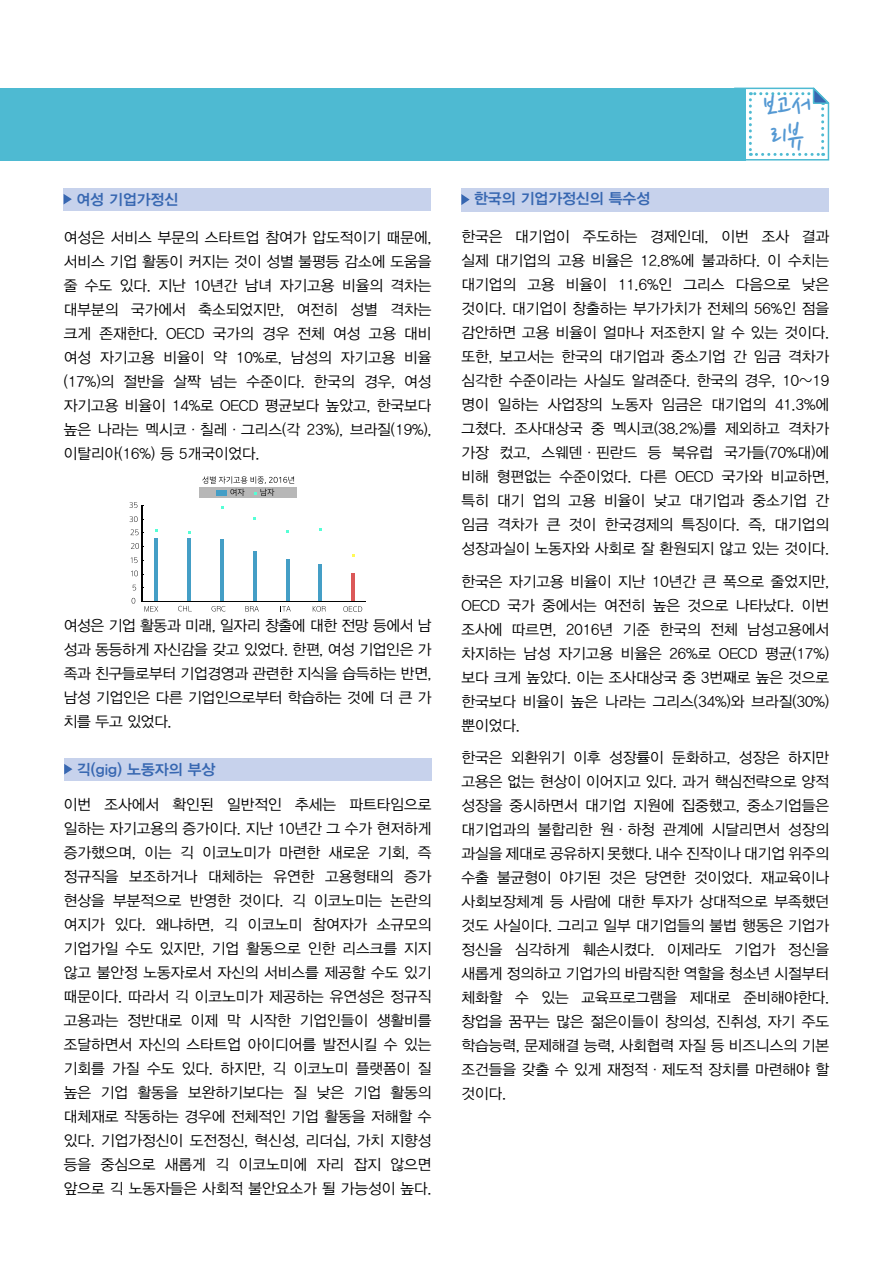
<style>
.page{position:relative;width:893px;height:1263px;background:#fff}
.page>*{position:absolute;margin:0;border:0;box-sizing:border-box;transform-origin:0 0}
.t1{font:33px/30px "Nanum Pen";color:#5599d3}
.t2{font:15px/24px "YDVYGO32";color:#000;text-align:justify}
.t3{font:15px "YDVYGO34";color:#3767b1}
</style>
<div class="page">
<div style="left:0;top:88px;width:745px;height:73px;background:#4ebad2"></div>
<svg style="left:734px;top:87px;width:96px;height:74px"></svg>
<div style="left:64px;top:188px;width:367px;height:22px;background:#c7d2ec"></div>
<svg style="left:64px;top:194px;width:8px;height:10px"></svg>
<div style="left:64px;top:758px;width:368px;height:22px;background:#c7d2ec"></div>
<svg style="left:64px;top:764px;width:8px;height:10px"></svg>
<div style="left:462px;top:188px;width:367px;height:23px;background:#c7d2ec"></div>
<svg style="left:461px;top:194px;width:9px;height:11px"></svg>
<div style="left:199px;top:487px;width:98px;height:11px;background:#b7b7b7"></div>
<hr style="left:141px;top:505px;width:1px;height:97px;background:#020202">
<svg style="left:145px;top:606px;width:13px;height:6px"></svg>
<svg style="left:178px;top:606px;width:11px;height:5px"></svg>
<svg style="left:343px;top:606px;width:19px;height:6px"></svg>
<svg style="left:212px;top:606px;width:13px;height:5px"></svg>
<svg style="left:245px;top:606px;width:14px;height:6px"></svg>
<svg style="left:282px;top:606px;width:9px;height:5px"></svg>
<svg style="left:313px;top:606px;width:13px;height:6px"></svg>
<hr style="left:155px;top:538px;width:3px;height:64px;background:#449ec6">
<hr style="left:188px;top:539px;width:3px;height:63px;background:#449ec6">
<hr style="left:220px;top:540px;width:3px;height:62px;background:#449ec6">
<hr style="left:253px;top:551px;width:3px;height:50px;background:#449ec6">
<hr style="left:286px;top:559px;width:3px;height:42px;background:#449ec6">
<hr style="left:319px;top:564px;width:3px;height:37px;background:#449ec6">
<hr style="left:352px;top:573px;width:3px;height:28px;background:#db5858">
<svg style="left:132px;top:598px;width:3px;height:6px"></svg>
<svg style="left:133px;top:585px;width:3px;height:5px"></svg>
<svg style="left:131px;top:571px;width:13px;height:5px"></svg>
<svg style="left:131px;top:557px;width:13px;height:6px"></svg>
<svg style="left:131px;top:543px;width:13px;height:6px"></svg>
<svg style="left:131px;top:529px;width:13px;height:6px"></svg>
<svg style="left:130px;top:516px;width:14px;height:6px"></svg>
<svg style="left:129px;top:502px;width:15px;height:6px"></svg>
<hr style="left:141px;top:601px;width:225px;height:1px;background:#020202">
<svg style="left:202px;top:476px;width:92px;height:20px"></svg>
<p class="t3" style="left:76px;top:189px;width:103px">여성 기업가정신</p>
<p class="t2" style="left:64px;top:224px;width:369px">여성은 서비스 부문의 스타트업 참여가 압도적이기 때문에, 서비스 기업 활동이 커지는 것이 성별 불평등 감소에 도움을 줄 수도 있다. 지난 10년간 남녀 자기고용 비율의 격차는 대부분의 국가에서 축소되었지만, 여전히 성별 격차는 크게 존재한다. OECD 국가의 경우 전체 여성 고용 대비 여성 자기고용 비율이 약 10%로, 남성의 자기고용 비율 (17%)의 절반을 살짝 넘는 수준이다. 한국의 경우, 여성 자기고용 비율이 14%로 OECD 평균보다 높았고, 한국보다 높은 나라는 멕시코·칠레·그리스(각 23%), 브라질(19%), 이탈리아(16%) 등 5개국이었다.</p>
<p class="t2" style="left:64px;top:613px;width:369px">여성은 기업 활동과 미래, 일자리 창출에 대한 전망 등에서 남 성과 동등하게 자신감을 갖고 있었다. 한편, 여성 기업인은 가 족과 친구들로부터 기업경영과 관련한 지식을 습득하는 반면, 남성 기업인은 다른 기업인으로부터 학습하는 것에 더 큰 가 치를 두고 있었다.</p>
<p class="t3" style="left:77px;top:759px;width:140px">긱(gig) 노동자의 부상</p>
<p class="t2" style="left:64px;top:792px;width:369px">이번 조사에서 확인된 일반적인 추세는 파트타임으로 일하는 자기고용의 증가이다. 지난 10년간 그 수가 현저하게 증가했으며, 이는 긱 이코노미가 마련한 새로운 기회, 즉 정규직을 보조하거나 대체하는 유연한 고용형태의 증가 현상을 부분적으로 반영한 것이다. 긱 이코노미는 논란의 여지가 있다. 왜냐하면, 긱 이코노미 참여자가 소규모의 기업가일 수도 있지만, 기업 활동으로 인한 리스크를 지지 않고 불안정 노동자로서 자신의 서비스를 제공할 수도 있기 때문이다. 따라서 긱 이코노미가 제공하는 유연성은 정규직 고용과는 정반대로 이제 막 시작한 기업인들이 생활비를 조달하면서 자신의 스타트업 아이디어를 발전시킬 수 있는 기회를 가질 수도 있다. 하지만, 긱 이코노미 플랫폼이 질 높은 기업 활동을 보완하기보다는 질 낮은 기업 활동의 대체재로 작동하는 경우에 전체적인 기업 활동을 저해할 수 있다. 기업가정신이 도전정신, 혁신성, 리더십, 가치 지향성 등을 중심으로 새롭게 긱 이코노미에 자리 잡지 않으면 앞으로 긱 노동자들은 사회적 불안요소가 될 가능성이 높다.</p>
<h1 class="t1" style="left:763px;top:93px;width:50px">보고서 리뷰</h1>
<p class="t3" style="left:474px;top:189px;width:178px">한국의 기업가정신의 특수성</p>
<p class="t2" style="left:461px;top:223px;width:369px">한국은 대기업이 주도하는 경제인데, 이번 조사 결과 실제 대기업의 고용 비율은 12.8%에 불과하다. 이 수치는 대기업의 고용 비율이 11.6%인 그리스 다음으로 낮은 것이다. 대기업이 창출하는 부가가치가 전체의 56%인 점을 감안하면 고용 비율이 얼마나 저조한지 알 수 있는 것이다. 또한, 보고서는 한국의 대기업과 중소기업 간 임금 격차가 심각한 수준이라는 사실도 알려준다. 한국의 경우, 10~19 명이 일하는 사업장의 노동자 임금은 대기업의 41.3%에 그쳤다. 조사대상국 중 멕시코(38.2%)를 제외하고 격차가 가장 컸고, 스웨덴·핀란드 등 북유럽 국가들(70%대)에 비해 형편없는 수준이었다. 다른 OECD 국가와 비교하면, 특히 대기 업의 고용 비율이 낮고 대기업과 중소기업 간 임금 격차가 큰 것이 한국경제의 특징이다. 즉, 대기업의 성장과실이 노동자와 사회로 잘 환원되지 않고 있는 것이다.</p>
<p class="t2" style="left:461px;top:568px;width:369px">한국은 자기고용 비율이 지난 10년간 큰 폭으로 줄었지만, OECD 국가 중에서는 여전히 높은 것으로 나타났다. 이번 조사에 따르면, 2016년 기준 한국의 전체 남성고용에서 차지하는 남성 자기고용 비율은 26%로 OECD 평균(17%) 보다 크게 높았다. 이는 조사대상국 중 3번째로 높은 것으로 한국보다 비율이 높은 나라는 그리스(34%)와 브라질(30%) 뿐이었다.</p>
<p class="t2" style="left:461px;top:744px;width:369px">한국은 외환위기 이후 성장률이 둔화하고, 성장은 하지만 고용은 없는 현상이 이어지고 있다. 과거 핵심전략으로 양적 성장을 중시하면서 대기업 지원에 집중했고, 중소기업들은 대기업과의 불합리한 원·하청 관계에 시달리면서 성장의 과실을 제대로 공유하지 못했다. 내수 진작이나 대기업 위주의 수출 불균형이 야기된 것은 당연한 것이었다. 재교육이나 사회보장체계 등 사람에 대한 투자가 상대적으로 부족했던 것도 사실이다. 그리고 일부 대기업들의 불법 행동은 기업가 정신을 심각하게 훼손시켰다. 이제라도 기업가 정신을 새롭게 정의하고 기업가의 바람직한 역할을 청소년 시절부터 체화할 수 있는 교육프로그램을 제대로 준비해야한다. 창업을 꿈꾸는 많은 젊은이들이 창의성, 진취성, 자기 주도 학습능력, 문제해결 능력, 사회협력 자질 등 비즈니스의 기본 조건들을 갖출 수 있게 재정적·제도적 장치를 마련해야 할 것이다.</p>
</div>
